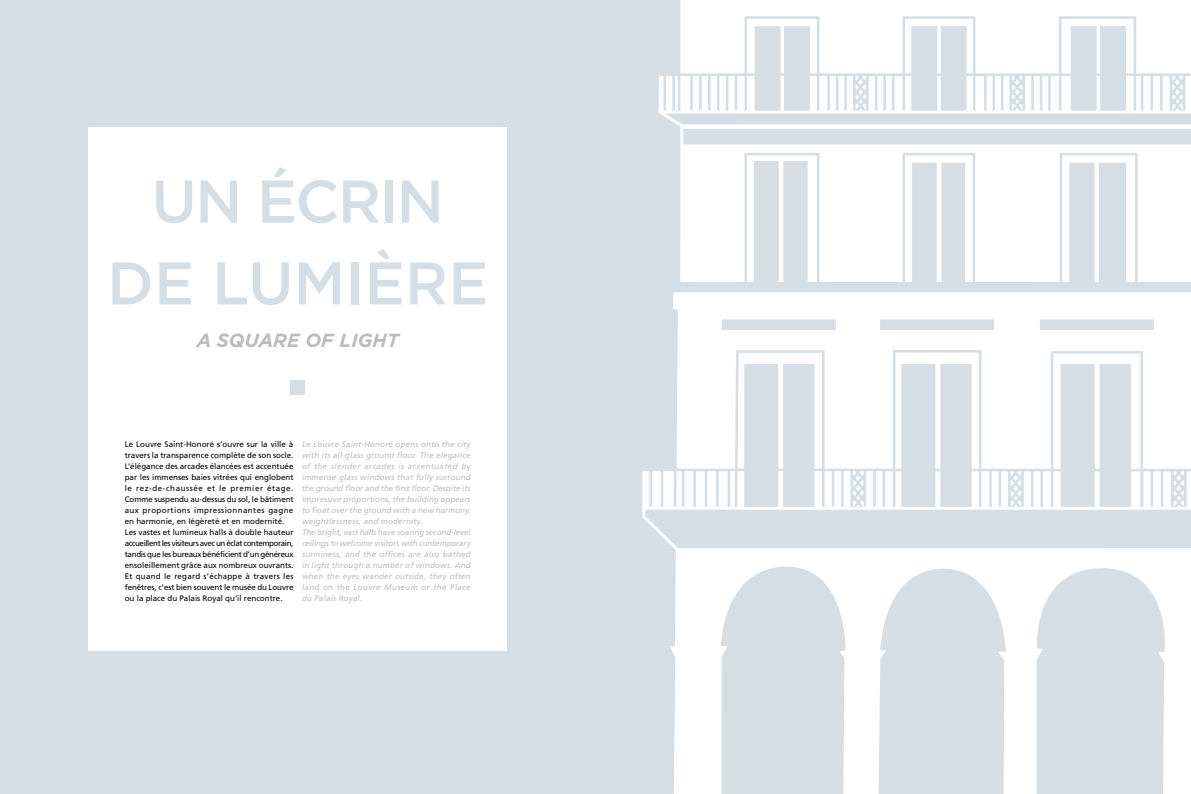
<style>
.page{position:relative;width:1191px;height:794px;background:#d5dee4}
.page>*{position:absolute;margin:0;border:0;box-sizing:border-box;transform-origin:0 0}
.t1{font:500 60px "Gotham HTF";letter-spacing:-.01em;color:#d5dee4}
.t2{font:italic 700 19px "Gotham HTF";color:#bcbcbc}
.t3{font:8px/11px "Frutiger";color:#000}
.t4{font:italic 8px/11px "Frutiger LT Std";letter-spacing:.02em;color:#bcbcbc}
</style>
<div class="page">
<svg style="left:680px;top:0;width:511px;height:74px"></svg>
<svg style="left:673px;top:292px;width:518px;height:177px;fill:#fff"></svg>
<svg style="left:658px;top:76px;width:533px;height:206px;fill:#fff"></svg>
<svg style="left:642px;top:471px;width:549px;height:323px"></svg>
<div style="left:88px;top:128px;width:419px;height:523px;background:#fff"></div>
<div style="left:291px;top:380px;width:14px;height:14px;background:#d5dee4"></div>
<h1 class="t1" style="left:151px;top:167px;width:294px">UN ÉCRIN</h1>
<h1 class="t1" style="left:107px;top:249px;width:383px">DE LUMIÈRE</h1>
<h2 class="t2" style="left:197px;top:329px;width:204px">A SQUARE OF LIGHT</h2>
<p class="t3" style="left:125px;top:438px;width:170px">Le Louvre Saint-Honoré s’ouvre sur la ville à travers la transparence complète de son socle.<br>L’élégance des arcades élancées est accentuée par les immenses baies vitrées qui englobent le rez-de-chaussée et le premier étage.<br>Comme suspendu au-dessus du sol, le bâtiment aux proportions impressionnantes gagne en harmonie, en légèreté et en modernité.<br>Les vastes et lumineux halls à double hauteur accueillent les visiteurs avec un éclat contemporain, tandis que les bureaux bénéficient d’un généreux ensoleillement grâce aux nombreux ouvrants.<br>Et quand le regard s’échappe à travers les fenêtres, c’est bien souvent le musée du Louvre ou la place du Palais Royal qu’il rencontre.</p>
<p class="t4" style="left:302px;top:439px;width:170px">Le Louvre Saint-Honoré opens onto the city with its all-glass ground floor. The elegance of the slender arcades is accentuated by immense glass windows that fully surround the ground floor and the first floor. Despite its impressive proportions, the building appears to float over the ground with a new harmony, weightlessness, and modernity.<br>The bright, vast halls have soaring second-level ceilings to welcome visitors with contemporary sunniness, and the offices are also bathed in light through a number of windows. And when the eyes wander outside, they often land on the Louvre Museum or the Place du Palais Royal.</p>
</div>
